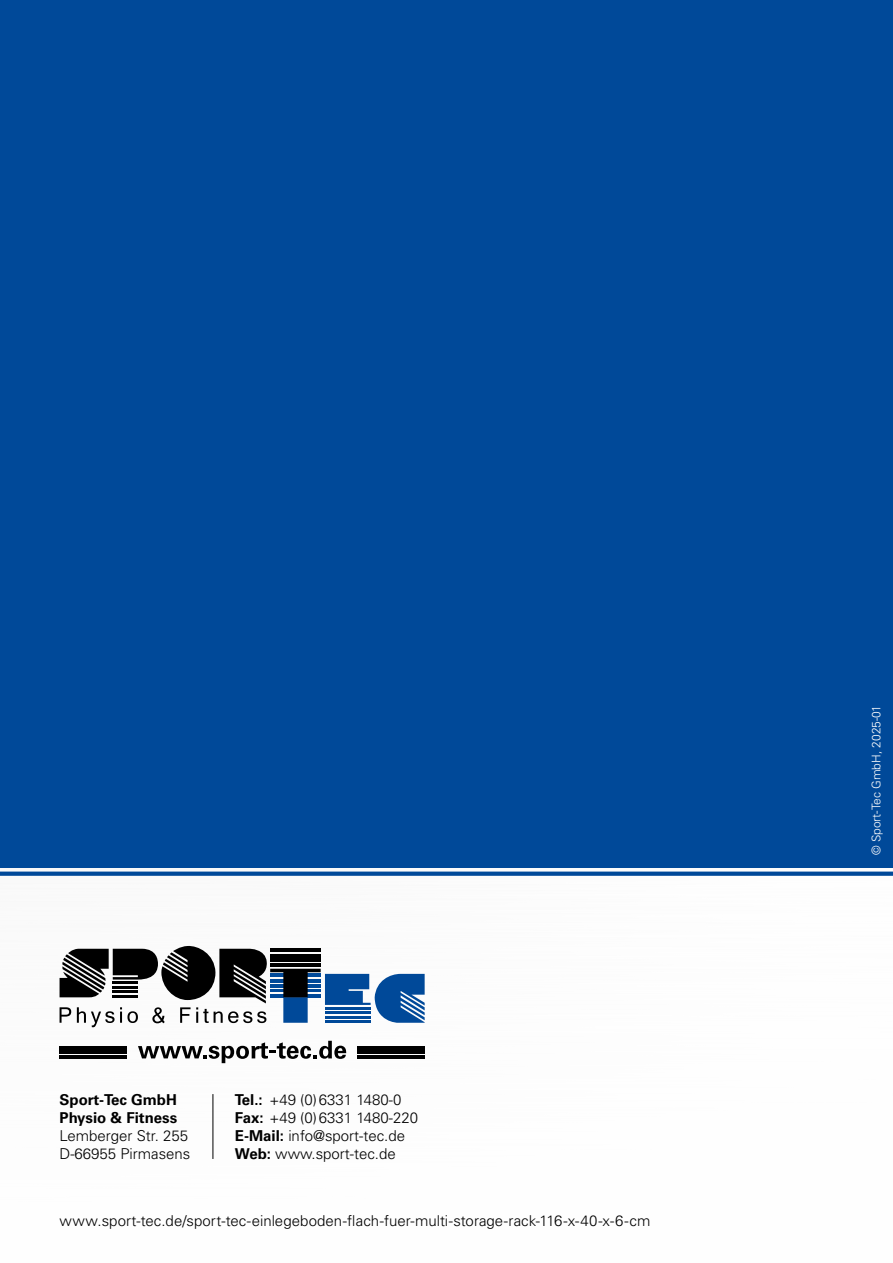
<style>
.page{position:relative;width:893px;height:1263px;background:#fff}
.page>*{position:absolute;margin:0;border:0;box-sizing:border-box;transform-origin:0 0}
.t1{font:300 15px/18px "Univers LT Std";color:#000}
.t2{font:700 15px/18px "Univers LT Std";color:#000}
.t3{font:300 12px "Univers LT Std";color:#fff}
.s1{font-weight:700}
</style>
<div class="page">
<div style="left:0;top:871px;width:893px;height:5px;background:#004999"></div>
<div style="left:0;top:0;width:893px;height:867px;background:#004999"></div>
<hr style="left:892px;top:49px;width:1px;height:166px;background:#fff">
<svg style="left:60px;top:945px;width:365px;height:82px"></svg>
<svg style="left:138px;top:1041px;width:208px;height:22px"></svg>
<hr style="left:357px;top:1046px;width:68px;height:3px;background:#000">
<hr style="left:357px;top:1051px;width:68px;height:3px;background:#000">
<hr style="left:357px;top:1055px;width:68px;height:3px;background:#000">
<hr style="left:60px;top:1046px;width:67px;height:3px;background:#000">
<hr style="left:60px;top:1051px;width:67px;height:3px;background:#000">
<hr style="left:60px;top:1055px;width:67px;height:3px;background:#000">
<hr style="left:213px;top:1094px;width:1px;height:65px;background:#000">
<hr style="left:892px;top:1102px;width:1px;height:161px;background:#004999">
<p class="t2" style="left:60px;top:1092px;width:119px">Sport-Tec GmbH<br>Physio &amp; Fitness</p>
<p class="t1" style="left:60px;top:1128px;width:132px">Lemberger Str. 255<br>D-66955 Pirmasens</p>
<p class="t1" style="left:235px;top:1092px;width:185px"><span class="s1">Tel.:</span> +49 (0)6331 1480-0<br><span class="s1">Fax:</span> +49 (0)6331 1480-220<br><span class="s1">E-Mail:</span> info@sport-tec.de<br><span class="s1">Web:</span> www.sport-tec.de</p>
<p class="t1" style="left:60px;top:1213px;width:592px">www.sport-tec.de/sport-tec-einlegeboden-flach-fuer-multi-storage-rack-116-x-40-x-6-cm</p>
<p class="t3" style="left:872px;top:855px;width:152px;rotate:-90deg">© Sport-Tec GmbH, 2025-01</p>
</div>
